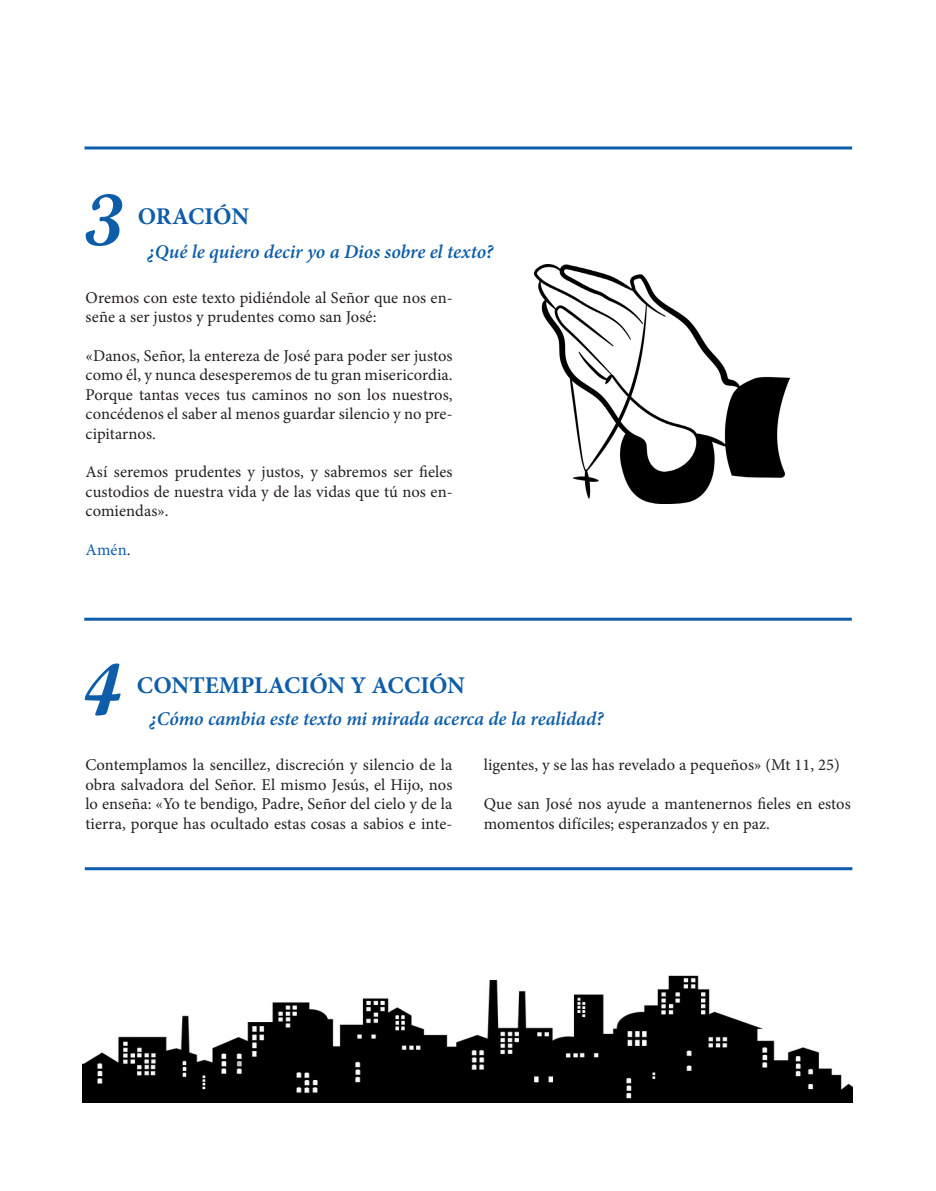
<style>
.page{position:relative;width:936px;height:1191px;background:#fff}
.page>*{position:absolute;margin:0;border:0;box-sizing:border-box;transform-origin:0 0}
.t1{font:73.5px "Script MT Bold";color:#0d5da8}
.t2{font:700 24px "Minion Pro";letter-spacing:-.005em;color:#0d5da8}
.t3{font:italic 600 19.5px "Minion Pro";letter-spacing:-.005em;color:#0d5da8}
.t4{font:16.5px/19.5px "Minion Pro";letter-spacing:.005em;color:#231f20;text-align:justify}
.t5{font:16.5px "Minion Pro";color:#0d5da8}
.s1{color:#231f20}
</style>
<div class="page">
<hr style="left:84px;top:617px;width:767px;height:3px;background:#0d5da8">
<img style="left:534px;top:265px;width:255px;height:238px">
<hr style="left:85px;top:867px;width:767px;height:3px;background:#0d5da8">
<hr style="left:84px;top:146px;width:768px;height:3px;background:#0d5da8">
<img style="left:82px;top:975px;width:770px;height:127px">
<p class="t1" style="left:85px;top:175px;width:40px">3</p>
<p class="t2" style="left:138px;top:199px;width:113px">ORACIÓN</p>
<p class="t3" style="left:147px;top:238px;width:347px">¿Qué le quiero decir yo a Dios sobre el texto?</p>
<p class="t4" style="left:86px;top:288px;width:368px">Oremos con este texto pidiéndole al Señor que nos en&shy;señe a ser justos y prudentes como san José:</p>
<p class="t4" style="left:86px;top:346px;width:368px">«Danos, Señor, la entereza de José para poder ser justos como él, y nunca desesperemos de tu gran misericordia.<br>Porque tantas veces tus caminos no son los nuestros, concédenos el saber al menos guardar silencio y no pre&shy;cipitarnos.</p>
<p class="t4" style="left:86px;top:462px;width:368px">Así seremos prudentes y justos, y sabremos ser fieles custodios de nuestra vida y de las vidas que tú nos en&shy;comiendas».</p>
<p class="t5" style="left:86px;top:539px;width:46px">Amén<span class="s1">.</span></p>
<p class="t1" style="left:84px;top:644px;width:40px">4</p>
<p class="t2" style="left:137px;top:668px;width:329px">CONTEMPLACIÓN Y ACCIÓN</p>
<p class="t3" style="left:150px;top:705px;width:455px">¿Cómo cambia este texto mi mirada acerca de la realidad?</p>
<p class="t4" style="left:85px;top:755px;width:368px">Contemplamos la sencillez, discreción y silencio de la obra salvadora del Señor. El mismo Jesús, el Hijo, nos lo enseña: «Yo te bendigo, Padre, Señor del cielo y de la tierra, porque has ocultado estas cosas a sabios e inte-</p>
<p class="t4" style="left:483px;top:755px;width:357px">ligentes, y se las has revelado a pequeños» (Mt 11, 25)</p>
<p class="t4" style="left:483px;top:794px;width:368px">Que san José nos ayude a mantenernos fieles en estos momentos difíciles; esperanzados y en paz.</p>
</div>
